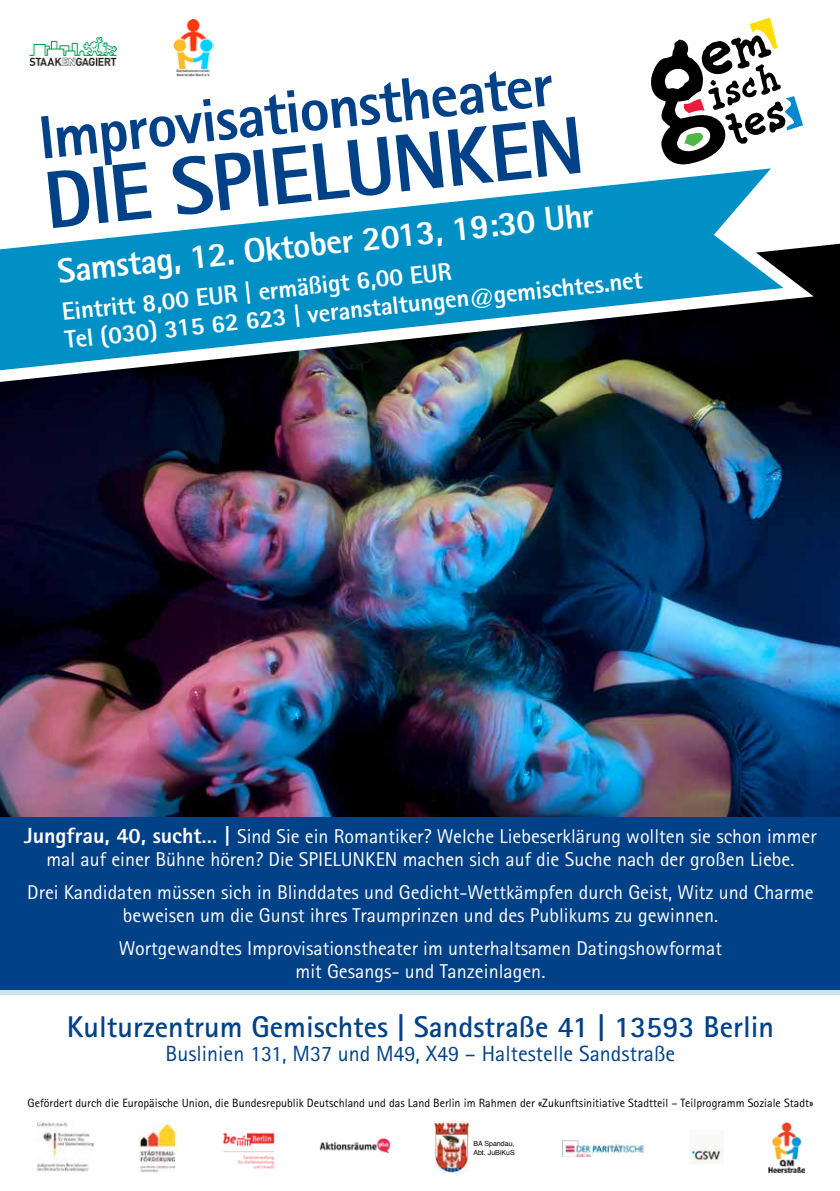
<style>
.page{position:relative;width:840px;height:1191px;background:#fff}
.page>*{position:absolute;margin:0;border:0;box-sizing:border-box;transform-origin:0 0}
.t1{font:800 81.6px "Rotis Sans Serif";color:#004187}
.t2{font:800 61px "Rotis Sans Serif";color:#004187}
.t3{font:800 34.6px "Rotis Sans Serif";color:#fff}
.t4{font:700 30px "Rotis Sans Serif";color:#004187}
.t5{font:800 25px/28px "Rotis Sans Serif";color:#fff}
.t6{font:22px "Rotis Sans Serif";color:#004187}
.t7{font:20px/23px "Rotis Sans Serif";color:#fff;text-align:center}
.t8{font:12px "Rotis Sans Serif";color:#000}
.t9{font:7px/8.4px "Helvetica";color:#000}
.s1{font-weight:800;font-size:22px}
</style>
<div class="page">
<img style="left:0;top:244px;width:839px;height:573px">
<div style="left:0;top:817px;width:839px;height:173px;background:#004187"></div>
<hr style="left:0;top:990px;width:839px;height:4px;background:#cde1ef">
<img style="left:768px;top:1122px;width:36px;height:50px">
<img style="left:691px;top:1149px;width:30px;height:13px">
<img style="left:560px;top:1140px;width:83px;height:17px">
<img style="left:434px;top:1121px;width:34px;height:51px">
<img style="left:319px;top:1138px;width:71px;height:16px">
<img style="left:222px;top:1132px;width:53px;height:37px">
<img style="left:138px;top:1121px;width:39px;height:51px">
<img style="left:36px;top:1121px;width:58px;height:50px">
<img style="left:29px;top:38px;width:88px;height:28px">
<img style="left:173px;top:20px;width:40px;height:56px">
<svg style="left:0;top:164px;width:828px;height:239px"></svg>
<svg style="left:651px;top:18px;width:151px;height:146px"></svg>
<h2 class="t2" style="left:35px;top:100px;width:518px;rotate:-6deg">Improvisationstheater</h2>
<h1 class="t1" style="left:39px;top:150px;width:543px;rotate:-6deg">Die Spielunken</h1>
<h3 class="t3" style="left:55px;top:249px;width:540px;rotate:-6deg">Samstag, 12. Oktober 2013, 19:30 Uhr</h3>
<p class="t5" style="left:60px;top:298px;width:582px;rotate:-6deg">Eintritt 8,00 EUR | ermäßigt 6,00 EUR<br>Tel (030) 315 62 623 | veranstaltungen@gemischtes.net</p>
<p class="t7" style="left:24px;top:824px;width:793px"><span class="s1">Jungfrau, 40, sucht… |</span> Sind Sie ein Romantiker? Welche Liebeserklärung wollten sie schon immer mal auf einer Bühne hören? Die SPIELUNKEN machen sich auf die Suche nach der großen Liebe.</p>
<p class="t7" style="left:27px;top:880px;width:787px">Drei Kandidaten müssen sich in Blinddates und Gedicht-Wettkämpfen durch Geist, Witz und Charme beweisen um die Gunst ihres Traumprinzen und des Publikums zu gewinnen.</p>
<p class="t7" style="left:119px;top:936px;width:604px">Wortgewandtes Improvisationstheater im unterhaltsamen Datingshowformat mit Gesangs- und Tanzeinlagen.</p>
<h3 class="t4" style="left:67px;top:1008px;width:708px">Kulturzentrum Gemischtes | Sandstraße 41 | 13593 Berlin</h3>
<p class="t6" style="left:165px;top:1041px;width:511px">Buslinien 131, M37 und M49, X49 – Haltestelle Sandstraße</p>
<p class="t8" style="left:28px;top:1095px;width:786px">Gefördert durch die Europäische Union, die Bundesrepublik Deutschland und das Land Berlin im Rahmen der «Zukunftsinitiative Stadtteil – Teilprogramm Soziale Stadt»</p>
<p class="t9" style="left:473px;top:1139px;width:43px">BA Spandau,<br>Abt. JuBiKuS</p>
</div>
